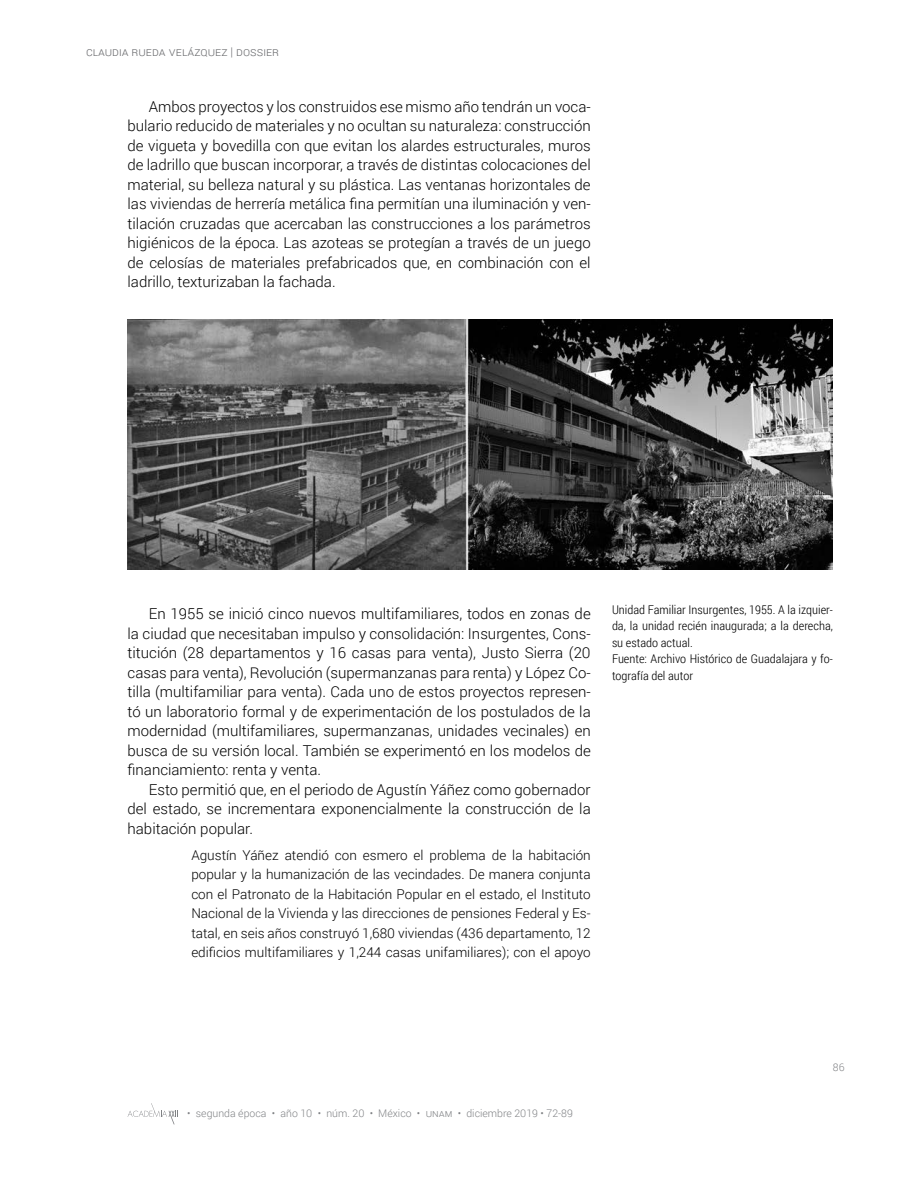
<style>
.page{position:relative;width:918px;height:1188px;background:#fff}
.page>*{position:absolute;margin:0;border:0;box-sizing:border-box;transform-origin:0 0}
.t1{font:300 15px/19.5px "Roboto";color:#000;text-align:justify}
.t2{font:300 13.5px/19.5px "Roboto";color:#000;text-align:justify}
.t3{font:300 12px/16.5px "Roboto Condensed";color:#000;scale:1.05 1}
.t4{font:300 12px "Roboto";color:#6d6e71}
.t5{font:300 10.5px "Roboto";color:#808285}
</style>
<div class="page">
<svg style="left:128px;top:1103px;width:50px;height:21px"></svg>
<img style="left:128px;top:319px;width:705px;height:251px">
<p class="t4" style="left:86px;top:43px;width:195px">Claudia Rueda Velázquez | DOSSIER</p>
<p class="t1" style="left:128px;top:96px;width:465px;text-indent:21px">Ambos proyectos y los construidos ese mismo año tendrán un voca&shy;bulario reducido de materiales y no ocultan su naturaleza: construcción de vigueta y bovedilla con que evitan los alardes estructurales, muros de ladrillo que buscan incorporar, a través de distintas colocaciones del material, su belleza natural y su plástica. Las ventanas horizontales de las viviendas de herrería metálica fina permitían una iluminación y ven&shy;tilación cruzadas que acercaban las construcciones a los parámetros higiénicos de la época. Las azoteas se protegían a través de un juego de celosías de materiales prefabricados que, en combinación con el ladrillo, texturizaban la fachada.</p>
<p class="t1" style="left:128px;top:604px;width:465px;text-indent:21px">En 1955 se inició cinco nuevos multifamiliares, todos en zonas de la ciudad que necesitaban impulso y consolidación: Insurgentes, Cons&shy;titución (28 departamentos y 16 casas para venta), Justo Sierra (20 casas para venta), Revolución (supermanzanas para renta) y López Co&shy;tilla (multifamiliar para venta). Cada uno de estos proyectos represen&shy;tó un laboratorio formal y de experimentación de los postulados de la modernidad (multifamiliares, supermanzanas, unidades vecinales) en busca de su versión local. También se experimentó en los modelos de financiamiento: renta y venta.</p>
<p class="t1" style="left:128px;top:779px;width:465px;text-indent:21px">Esto permitió que, en el periodo de Agustín Yáñez como gobernador del estado, se incrementara exponencialmente la construcción de la habitación popular.</p>
<p class="t2" style="left:191px;top:845px;width:401px">Agustín Yáñez atendió con esmero el problema de la habitación popular y la humanización de las vecindades. De manera conjunta con el Patronato de la Habitación Popular en el estado, el Instituto Nacional de la Vivienda y las direcciones de pensiones Federal y Es&shy;tatal, en seis años construyó 1,680 viviendas (436 departamento, 12 edificios multifamiliares y 1,244 casas unifamiliares); con el apoyo</p>
<p class="t3" style="left:612px;top:601px;width:212px">Unidad Familiar Insurgentes, 1955. A la izquier&shy;da, la unidad recién inaugurada; a la derecha, su estado actual.<br>Fuente: Archivo Histórico de Guadalajara y fo&shy;tografía del autor</p>
<p class="t5" style="left:187px;top:1106px;width:387px">• segunda época • año 10 • núm. 20 • México • unam • diciembre 2019 • 72-89</p>
<p class="t5" style="left:833px;top:1060px;width:13px">86</p>
</div>
